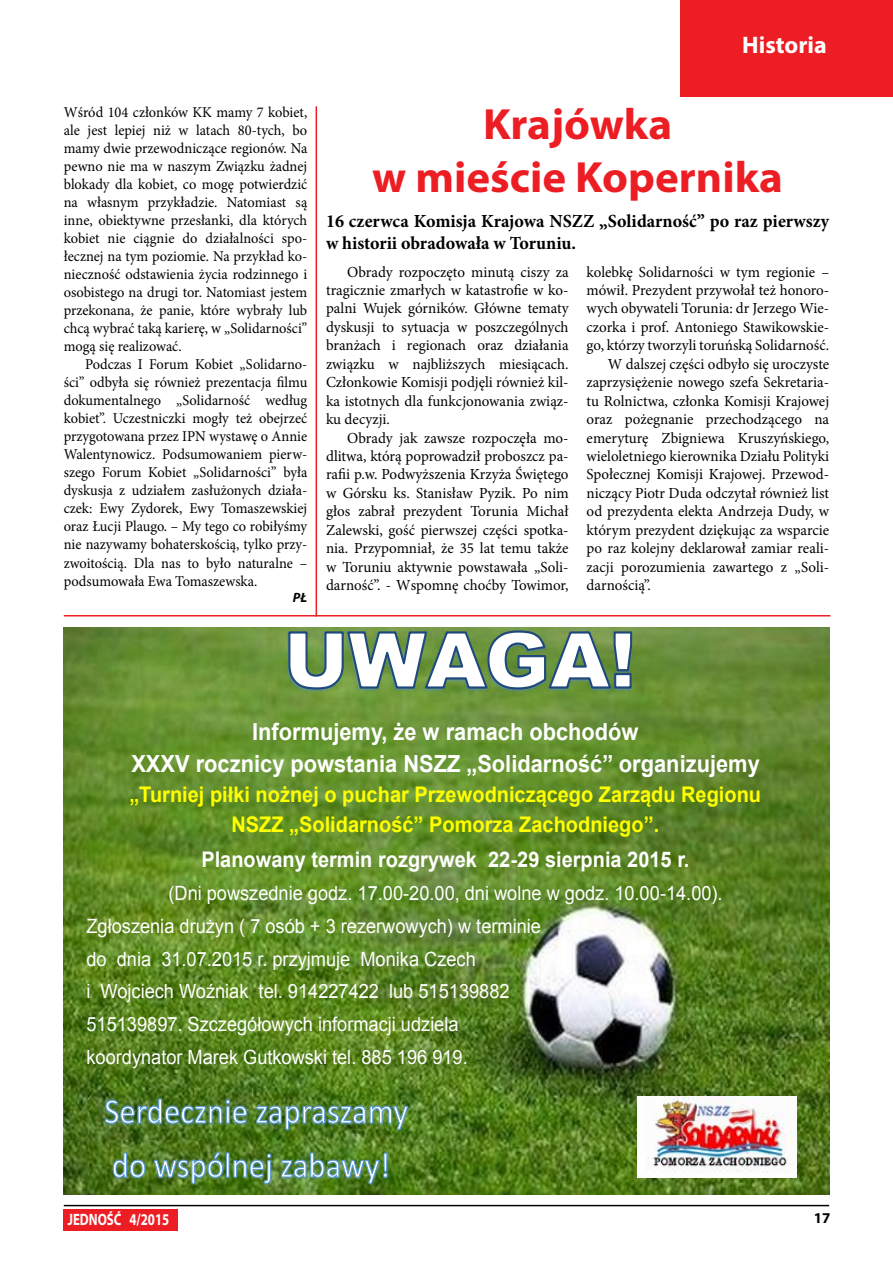
<style>
.page{position:relative;width:893px;height:1263px;background:#fff}
.page>*{position:absolute;margin:0;border:0;box-sizing:border-box;transform-origin:0 0}
.t1{font:700 43.8px/52.7px "Myriad Pro";color:#ed1d24;text-align:center}
.t2{font:700 24px "Myriad Pro";color:#fff}
.t3{font:700 23.55px/32.2px "Arial";color:#fff;text-align:center;scale:.93 1}
.t4{font:700 21.6px/29.5px "Arial";color:#ff0;text-align:center;scale:.93 1}
.t5{font:700 21.6px "Arial";color:#fff;scale:.93 1}
.t6{font:19.65px/32.7px "Arial";color:#fff;scale:.93 1}
.t7{font:700 18.45px/22.2px "Minion Pro";color:#000}
.t8{font:700 16.5px "Myriad Pro";color:#fff;scale:.78 1}
.t9{font:15.3px/18.5px "Minion Pro";color:#000;text-align:justify}
.t10{font:15px/18px "Minion Pro";color:#000;text-align:justify;scale:.96 1}
.t11{font:700 15px "Myriad Pro";color:#000}
.t12{font:italic 700 13.5px "Myriad Pro";color:#000}
</style>
<div class="page">
<div style="left:680px;top:0;width:213px;height:96px;background:#ed1d24"></div>
<div style="left:64px;top:1209px;width:114px;height:21px;background:#ed1d24"></div>
<hr style="left:64px;top:1205px;width:765px;height:1px;background:#000">
<img style="left:64px;top:627px;width:765px;height:568px">
<svg style="left:287px;top:629px;width:346px;height:62px"></svg>
<img style="left:638px;top:1096px;width:158px;height:81px">
<img style="left:111px;top:1184px;width:278px;height:1px">
<svg style="left:105px;top:1071px;width:303px;height:113px;background:#5b8540"></svg>
<hr style="left:64px;top:615px;width:766px;height:1px;background:#ed1d24">
<hr style="left:316px;top:106px;width:1px;height:511px;background:#ed1d24">
<h2 class="t2" style="left:742px;top:29px;width:86px">Historia</h2>
<p class="t10" style="left:64px;top:104px;width:255px">Wśród 104 członków KK mamy 7 kobiet, ale jest lepiej niż w latach 80-tych, bo mamy dwie przewodniczące regionów. Na pewno nie ma w naszym Związku żadnej blokady dla kobiet, co mogę potwierdzić na własnym przykładzie. Natomiast są inne, obiektywne przesłanki, dla których kobiet nie ciągnie do działalności spo&shy;łecznej na tym poziomie. Na przykład ko&shy;nieczność odstawienia życia rodzinnego i osobistego na drugi tor. Natomiast jestem przekonana, że panie, które wybrały lub chcą wybrać taką karierę, w „Solidarności” mogą się realizować.</p>
<p class="t10" style="left:64px;top:356px;width:255px;text-indent:21px">Podczas I Forum Kobiet „Solidarno&shy;ści” odbyła się również prezentacja filmu dokumentalnego „Solidarność według kobiet”. Uczestniczki mogły też obejrzeć przygotowana przez IPN wystawę o Annie Walentynowicz. Podsumowaniem pierw&shy;szego Forum Kobiet „Solidarności” była dyskusja z udziałem zasłużonych działa&shy;czek: Ewy Zydorek, Ewy Tomaszewskiej oraz Łucji Plaugo. – My tego co robiłyśmy nie nazywamy bohaterskością, tylko przy&shy;zwoitością. Dla nas to było naturalne – podsumowała Ewa Tomaszewska.</p>
<p class="t12" style="left:293px;top:588px;width:16px">PŁ</p>
<h1 class="t1" style="left:372px;top:97px;width:412px">Krajówka<br>w mieście Kopernika</h1>
<p class="t7" style="left:326px;top:210px;width:505px">16 czerwca Komisja Krajowa NSZZ „Solidarność” po raz pierwszy w historii obradowała w Toruniu.</p>
<p class="t9" style="left:326px;top:263px;width:244px;text-indent:21px">Obrady rozpoczęto minutą ciszy za tragicznie zmarłych w katastrofie w ko&shy;palni Wujek górników. Główne tematy dyskusji to sytuacja w poszczególnych branżach i regionach oraz działania związku w najbliższych miesiącach.<br>Członkowie Komisji podjęli również kil&shy;ka istotnych dla funkcjonowania związ&shy;ku decyzji.</p>
<p class="t9" style="left:326px;top:428px;width:244px;text-indent:21px">Obrady jak zawsze rozpoczęła mo&shy;dlitwa, którą poprowadził proboszcz pa&shy;rafii p.w. Podwyższenia Krzyża Świętego w Górsku ks. Stanisław Pyzik. Po nim głos zabrał prezydent Torunia Michał Zalewski, gość pierwszej części spotka&shy;nia. Przypomniał, że 35 lat temu także w Toruniu aktywnie powstawała „Soli&shy;darność”. - Wspomnę choćby Towimor,</p>
<p class="t9" style="left:587px;top:263px;width:244px">kolebkę Solidarności w tym regionie –</p>
<p class="t9" style="left:587px;top:281px;width:244px">mówił. Prezydent przywołał też honoro-</p>
<p class="t9" style="left:587px;top:299px;width:244px">wych obywateli Torunia: dr Jerzego Wie-</p>
<p class="t9" style="left:587px;top:318px;width:244px">czorka i prof. Antoniego Stawikowskie-</p>
<p class="t9" style="left:587px;top:336px;width:244px">go, którzy tworzyli toruńską Solidarność.</p>
<p class="t9" style="left:608px;top:355px;width:223px">W dalszej części odbyło się uroczyste</p>
<p class="t9" style="left:587px;top:373px;width:244px">zaprzysiężenie nowego szefa Sekretaria-</p>
<p class="t9" style="left:587px;top:392px;width:244px">tu Rolnictwa, członka Komisji Krajowej</p>
<p class="t9" style="left:587px;top:410px;width:244px">oraz pożegnanie przechodzącego na</p>
<p class="t9" style="left:587px;top:428px;width:244px">emeryturę Zbigniewa Kruszyńskiego,</p>
<p class="t9" style="left:587px;top:447px;width:244px">wieloletniego kierownika Działu Polityki</p>
<p class="t9" style="left:587px;top:465px;width:244px">Społecznej Komisji Krajowej. Przewod-</p>
<p class="t9" style="left:587px;top:484px;width:244px">niczący Piotr Duda odczytał również list</p>
<p class="t9" style="left:587px;top:502px;width:244px">od prezydenta elekta Andrzeja Dudy, w</p>
<p class="t9" style="left:587px;top:521px;width:244px">którym prezydent dziękując za wsparcie</p>
<p class="t9" style="left:587px;top:539px;width:244px">po raz kolejny deklarował zamiar reali-</p>
<p class="t9" style="left:587px;top:558px;width:244px">zacji porozumienia zawartego z „Soli-</p>
<p class="t9" style="left:587px;top:576px;width:66px">darnością”.</p>
<h3 class="t3" style="left:131px;top:716px;width:677px">Informujemy, że w ramach obchodów<br>XXXV rocznicy powstania NSZZ „Solidarność” organizujemy</h3>
<h3 class="t4" style="left:129px;top:780px;width:681px">„Turniej piłki nożnej o puchar Przewodniczącego Zarządu Regionu<br>NSZZ „Solidarność” Pomorza Zachodniego”.</h3>
<h3 class="t5" style="left:201px;top:845px;width:526px">Planowany termin rozgrywek 22-29 sierpnia 2015 r.</h3>
<p class="t6" style="left:86px;top:877px;width:686px;text-indent:82px">(Dni powszednie godz. 17.00-20.00, dni wolne w godz. 10.00-14.00).<br>Zgłoszenia drużyn ( 7 osób + 3 rezerwowych) w terminie<br>do dnia 31.07.2015 r. przyjmuje Monika Czech<br>i Wojciech Woźniak tel. 914227422 lub 515139882<br>515139897. Szczegółowych informacji udziela<br>koordynator Marek Gutkowski tel. 885 196 919.</p>
<p class="t8" style="left:68px;top:1208px;width:132px">JEDNOŚĆ 4/2015</p>
<p class="t11" style="left:814px;top:1208px;width:18px">17</p>
</div>
